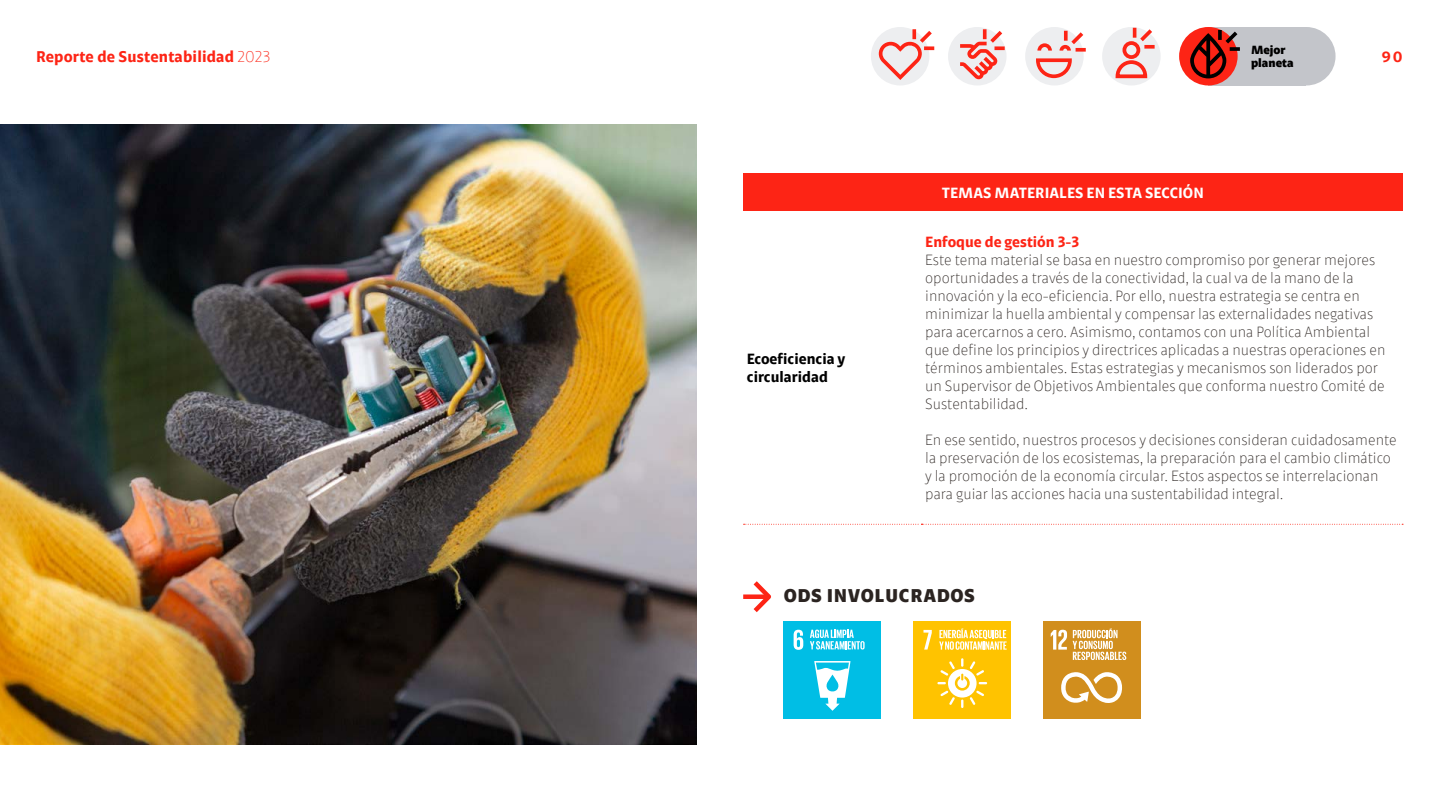
<style>
.page{position:relative;width:1440px;height:810px;background:#fff}
.page>*{position:absolute;margin:0;border:0;box-sizing:border-box;transform-origin:0 0}
.t1{font:900 18.75px "AMX";letter-spacing:.03em;color:#2b2421}
.t2{font:700 15.75px "AMX";letter-spacing:.01em;color:#fd2415}
.t3{font:300 15px/18px "AMX";color:#2b2421}
.t4{font:700 15px "AMX";color:#fff}
.t5{font:700 15px/18px "AMX";color:#000}
.t6{font:700 15px "AMX";color:#fd2415}
.t7{font:900 12px/13.5px "AMX";color:#000}
.s1{font-weight:300}
</style>
<div class="page">
<img style="left:0;top:124px;width:697px;height:620px">
<div style="left:743px;top:173px;width:659px;height:38px;background:#fd2415"></div>
<svg style="left:744px;top:524px;width:659px;height:1px"></svg>
<svg style="left:753px;top:581px;width:18px;height:32px"></svg>
<div style="left:743px;top:594px;width:26px;height:5px;background:#fd2415"></div>
<div style="left:784px;top:622px;width:97px;height:97px;background:#00bee5"></div>
<svg style="left:814px;top:661px;width:36px;height:50px"></svg>
<svg style="left:794px;top:630px;width:9px;height:20px"></svg>
<svg style="left:810px;top:630px;width:55px;height:20px"></svg>
<div style="left:914px;top:622px;width:97px;height:97px;background:#ffc300"></div>
<svg style="left:937px;top:658px;width:50px;height:50px"></svg>
<svg style="left:924px;top:630px;width:8px;height:20px"></svg>
<svg style="left:939px;top:628px;width:68px;height:22px"></svg>
<div style="left:1043px;top:622px;width:98px;height:97px;background:#d18e1d"></div>
<svg style="left:1061px;top:672px;width:61px;height:31px"></svg>
<svg style="left:1051px;top:630px;width:16px;height:20px"></svg>
<svg style="left:1073px;top:628px;width:53px;height:32px"></svg>
<div style="left:948px;top:27px;width:59px;height:59px;background:#edeef0;border-radius:50%"></div>
<div style="left:871px;top:27px;width:58px;height:59px;background:#edeef0;border-radius:50%"></div>
<div style="left:1025px;top:27px;width:59px;height:59px;background:#edeef0;border-radius:50%"></div>
<div style="left:1102px;top:27px;width:59px;height:59px;background:#edeef0;border-radius:50%"></div>
<svg style="left:879px;top:29px;width:55px;height:51px"></svg>
<svg style="left:960px;top:29px;width:45px;height:50px"></svg>
<svg style="left:1036px;top:31px;width:50px;height:47px"></svg>
<div style="left:1208px;top:27px;width:98px;height:59px;background:#c3c5ca"></div>
<div style="left:1277px;top:27px;width:59px;height:59px;background:#c3c5ca;border-radius:50%"></div>
<div style="left:1179px;top:27px;width:59px;height:59px;background:#fd2415;border-radius:50%"></div>
<svg style="left:1133px;top:28px;width:22px;height:21px"></svg>
<div style="left:1123px;top:41px;width:17px;height:18px;border:4px solid #fd2415;border-radius:50%"></div>
<svg style="left:1115px;top:58px;width:33px;height:21px"></svg>
<svg style="left:1190px;top:30px;width:50px;height:48px"></svg>
<p class="t2" style="left:36px;top:42px;width:236px">Reporte de Sustentabilidad <span class="s1">2023</span></p>
<p class="t7" style="left:1251px;top:41px;width:44px">Mejor planeta</p>
<p class="t6" style="left:1382px;top:43px;width:22px">90</p>
<p class="t5" style="left:747px;top:347px;width:100px">Ecoeficiencia y circularidad</p>
<p class="t4" style="left:942px;top:178px;width:263px">TEMAS MATERIALES EN ESTA SECCIÓN</p>
<p class="t6" style="left:925px;top:228px;width:156px">Enfoque de gestión 3-3</p>
<p class="t3" style="left:925px;top:248px;width:462px">Este tema material se basa en nuestro compromiso por generar mejores oportunidades a través de la conectividad, la cual va de la mano de la innovación y la eco-eficiencia. Por ello, nuestra estrategia se centra en minimizar la huella ambiental y compensar las externalidades negativas para acercarnos a cero. Asimismo, contamos con una Política Ambiental que define los principios y directrices aplicadas a nuestras operaciones en términos ambientales. Estas estrategias y mecanismos son liderados por un Supervisor de Objetivos Ambientales que conforma nuestro Comité de Sustentabilidad.</p>
<p class="t3" style="left:925px;top:428px;width:473px">En ese sentido, nuestros procesos y decisiones consideran cuidadosamente la preservación de los ecosistemas, la preparación para el cambio climático y la promoción de la economía circular. Estos aspectos se interrelacionan para guiar las acciones hacia una sustentabilidad integral.</p>
<p class="t1" style="left:784px;top:578px;width:193px">ODS INVOLUCRADOS</p>
</div>
